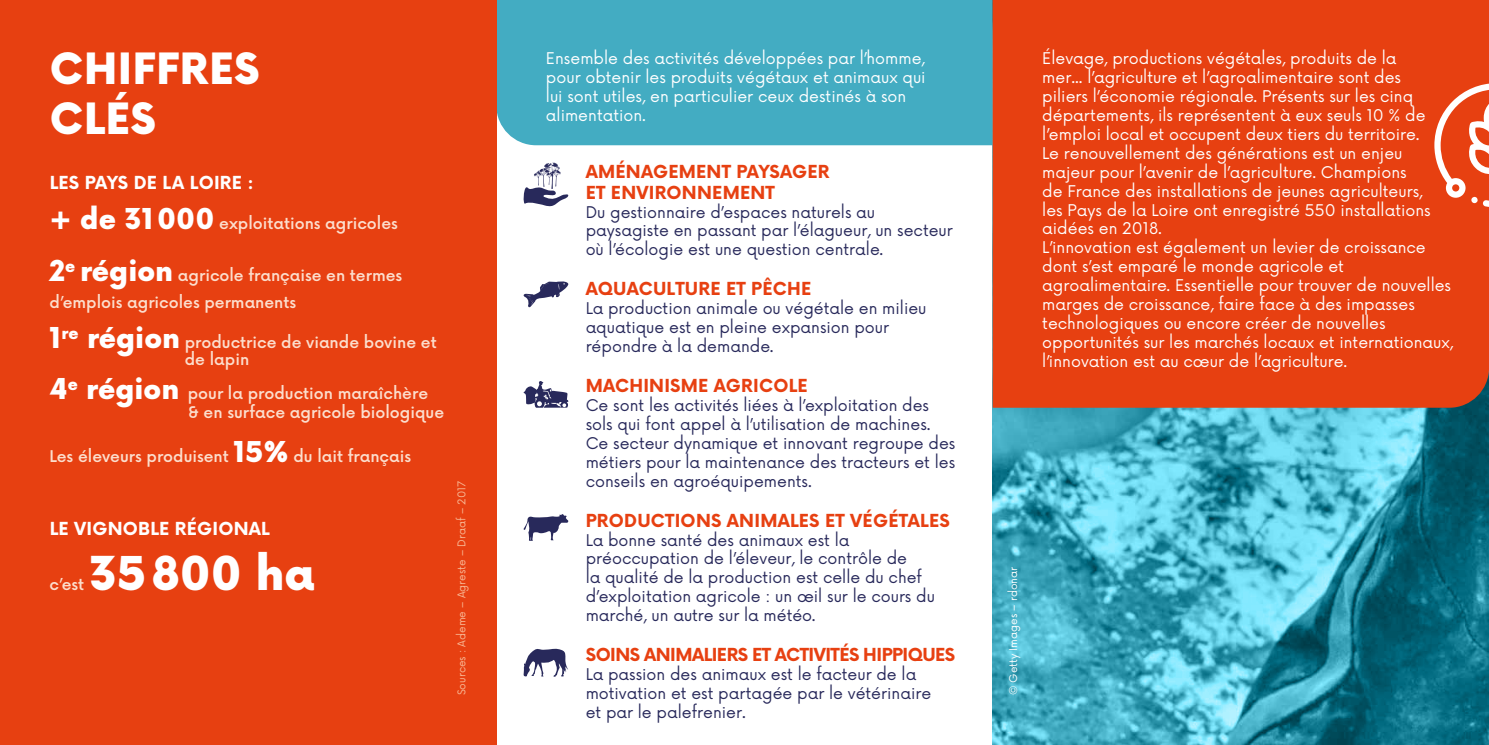
<style>
.page{position:relative;width:1489px;height:745px;background:#fff}
.page>*{position:absolute;margin:0;border:0;box-sizing:border-box;transform-origin:0 0}
.t1{font:900 45.5px "Now";color:#fff}
.t2{font:900 42px/50.4px "Now";letter-spacing:.01em;color:#fff}
.t3{font:700 17.5px/21px "Now";letter-spacing:.01em;color:#e74011}
.t4{font:700 17.5px "Now";letter-spacing:-.03em;color:#e74011}
.t5{font:700 17.5px "Now";letter-spacing:.01em;color:#fff}
.t6{font:15.75px/18.9px "Now";color:#fff}
.t7{font:15.75px/18.9px "Now";color:#28295b}
.t8{font:500 15.75px/26.2px "Now";color:#fcdecd}
.t9{font:10.5px "Now";color:#f8b895}
.t10{font:10.5px "Now";color:#fff}
.s1{font-weight:900;font-size:28px;color:#fff}
</style>
<div class="page">
<img style="left:992px;top:407px;width:496px;height:337px">
<div style="left:496px;top:0;width:496px;height:145px;background:#43acc2"></div>
<div style="left:0;top:0;width:496px;height:744px;background:#e74011"></div>
<div style="left:992px;top:0;width:496px;height:407px;background:#e74011"></div>
<svg style="left:523px;top:381px;width:45px;height:26px"></svg>
<svg style="left:523px;top:514px;width:45px;height:26px"></svg>
<svg style="left:523px;top:648px;width:45px;height:28px"></svg>
<svg style="left:523px;top:281px;width:45px;height:26px"></svg>
<svg style="left:523px;top:162px;width:46px;height:44px"></svg>
<svg style="left:1434px;top:83px;width:54px;height:124px"></svg>
<h2 class="t2" style="left:50px;top:43px;width:211px">CHIFFRES<br>CLÉS</h2>
<p class="t5" style="left:50px;top:170px;width:205px">LES PAYS DE LA LOIRE :</p>
<p class="t8" style="left:50px;top:209px;width:350px"><span class="s1">+ de 31000</span> exploitations agricoles</p>
<p class="t8" style="left:50px;top:261px;width:354px"><span class="s1">2</span><sup>e</sup> <span class="s1">région</span> agricole française en termes d’emplois agricoles permanents</p>
<p class="t8" style="left:185px;top:332px;width:253px;line-height:17.5px;text-indent:-135px"><span class="s1">1</span><sup>re</sup> <span class="s1">région</span> productrice de viande bovine et de lapin</p>
<p class="t8" style="left:188px;top:383px;width:258px;line-height:18.9px;text-indent:-138px"><span class="s1">4</span><sup>e</sup> <span class="s1">région</span> pour la production maraîchère<br>&amp; en surface agricole biologique</p>
<p class="t8" style="left:50px;top:442px;width:363px">Les éleveurs produisent <span class="s1">15%</span> du lait français</p>
<p class="t5" style="left:50px;top:515px;width:221px">LE VIGNOBLE RÉGIONAL</p>
<h1 class="t1" style="left:89px;top:540px;width:228px">35800 ha</h1>
<p class="t8" style="left:50px;top:570px;width:36px">c’est</p>
<p class="t9" style="left:453px;top:694px;width:216px;rotate:-90deg">Sources : Ademe – Agreste – Draaf – 2017</p>
<p class="t6" style="left:546px;top:48px;width:381px">Ensemble des activités développées par l’homme, pour obtenir les produits végétaux et animaux qui lui sont utiles, en particulier ceux destinés à son alimentation.</p>
<p class="t6" style="left:1042px;top:48px;width:412px">Élevage, productions végétales, produits de la<br>mer... l’agriculture et l’agroalimentaire sont des<br>piliers l’économie régionale. Présents sur les cinq départements, ils représentent à eux seuls 10 % de l’emploi local et occupent deux tiers du territoire.<br>Le renouvellement des générations est un enjeu majeur pour l’avenir de l’agriculture. Champions<br>de France des installations de jeunes agriculteurs,<br>les Pays de la Loire ont enregistré 550 installations aidées en 2018.<br>L’innovation est également un levier de croissance dont s’est emparé le monde agricole et agroalimentaire. Essentielle pour trouver de nouvelles marges de croissance, faire face à des impasses technologiques ou encore créer de nouvelles opportunités sur les marchés locaux et internationaux, l’innovation est au cœur de l’agriculture.</p>
<p class="t3" style="left:585px;top:160px;width:245px">AMÉNAGEMENT PAYSAGER<br>ET ENVIRONNEMENT</p>
<p class="t7" style="left:585px;top:201px;width:368px">Du gestionnaire d’espaces naturels au paysagiste en passant par l’élagueur, un secteur où l’écologie est une question centrale.</p>
<p class="t3" style="left:585px;top:278px;width:227px">AQUACULTURE ET PÊCHE</p>
<p class="t7" style="left:585px;top:298px;width:342px">La production animale ou végétale en milieu aquatique est en pleine expansion pour répondre à la demande.</p>
<p class="t3" style="left:585px;top:374px;width:223px">MACHINISME AGRICOLE</p>
<p class="t7" style="left:585px;top:394px;width:371px">Ce sont les activités liées à l’exploitation des sols qui font appel à l’utilisation de machines.<br>Ce secteur dynamique et innovant regroupe des métiers pour la maintenance des tracteurs et les conseils en agroéquipements.</p>
<p class="t3" style="left:585px;top:509px;width:365px">PRODUCTIONS ANIMALES ET VÉGÉTALES</p>
<p class="t7" style="left:585px;top:529px;width:351px">La bonne santé des animaux est la préoccupation de l’éleveur, le contrôle de<br>la qualité de la production est celle du chef d’exploitation agricole : un œil sur le cours du marché, un autre sur la météo.</p>
<p class="t4" style="left:585px;top:641px;width:371px">SOINS ANIMALIERS ET ACTIVITÉS HIPPIQUES</p>
<p class="t7" style="left:585px;top:663px;width:347px">La passion des animaux est le facteur de la motivation et est partagée par le vétérinaire et par le palefrenier.</p>
<p class="t10" style="left:1004px;top:694px;width:130px;rotate:-90deg">© Getty Images – rdonar</p>
</div>
